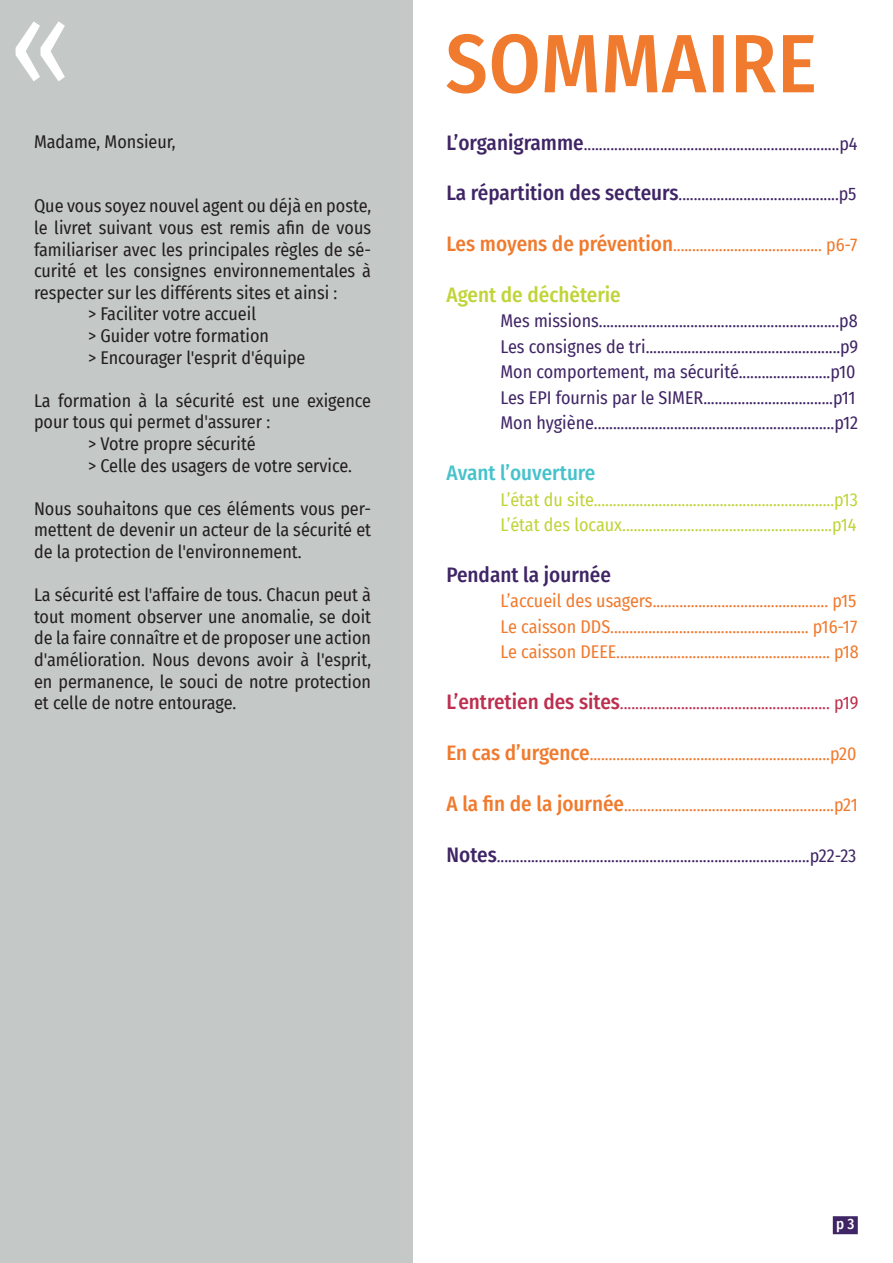
<style>
.page{position:relative;width:893px;height:1263px;background:#fff}
.page>*{position:absolute;margin:0;border:0;box-sizing:border-box;transform-origin:0 0}
.t1{font:500 21px "Fira Sans Condensed";color:#c0d437}
.t2{font:500 21px "Fira Sans Condensed";color:#45c2cb}
.t3{font:500 21px "Fira Sans Condensed";color:#3f2565}
.t4{font:18px/21.6px "Fira Sans Condensed";color:#231f20;text-align:justify}
.t5{font:18px/25.5px "Fira Sans Condensed";color:#3f2565}
.t6{font:18px/25.5px "Fira Sans Condensed";color:#f07a2d}
.t7{font:18px/25.5px "Fira Sans Condensed";color:#c0d437}
.t8{font:18px "Fira Sans Condensed";color:#bd2f4f}
.t9{font:500 15px "Fira Sans Condensed";color:#fff}
.s1{font-weight:500;font-size:21px}
</style>
<div class="page">
<div style="left:0;top:0;width:412px;height:1263px;background:#c4c8c6"></div>
<div style="left:833px;top:1216px;width:25px;height:18px;background:#3f2565"></div>
<svg style="left:16px;top:21px;width:49px;height:60px"></svg>
<svg style="left:446px;top:34px;width:368px;height:60px"></svg>
<p class="t4" style="left:34px;top:130px;width:143px">Madame, Monsieur,</p>
<p class="t4" style="left:34px;top:195px;width:339px">Que vous soyez nouvel agent ou déjà en poste,</p>
<p class="t4" style="left:34px;top:216px;width:339px">le livret suivant vous est remis afin de vous</p>
<p class="t4" style="left:34px;top:238px;width:339px">familiariser avec les principales règles de sé-</p>
<p class="t4" style="left:34px;top:260px;width:339px">curité et les consignes environnementales à</p>
<p class="t4" style="left:34px;top:281px;width:305px">respecter sur les différents sites et ainsi :</p>
<p class="t4" style="left:88px;top:303px;width:170px">&gt; Faciliter votre accueil</p>
<p class="t4" style="left:88px;top:324px;width:183px">&gt; Guider votre formation</p>
<p class="t4" style="left:88px;top:346px;width:219px">&gt; Encourager l'esprit d'équipe</p>
<p class="t4" style="left:34px;top:389px;width:339px">La formation à la sécurité est une exigence</p>
<p class="t4" style="left:34px;top:411px;width:238px">pour tous qui permet d'assurer :</p>
<p class="t4" style="left:88px;top:432px;width:169px">&gt; Votre propre sécurité</p>
<p class="t4" style="left:88px;top:454px;width:265px">&gt; Celle des usagers de votre service.</p>
<p class="t4" style="left:34px;top:497px;width:339px">Nous souhaitons que ces éléments vous per&shy;mettent de devenir un acteur de la sécurité et de la protection de l'environnement.</p>
<p class="t4" style="left:34px;top:584px;width:339px">La sécurité est l'affaire de tous. Chacun peut à tout moment observer une anomalie, se doit de la faire connaître et de proposer une action d'amélioration. Nous devons avoir à l'esprit, en permanence, le souci de notre protection et celle de notre entourage.</p>
<p class="t5" style="left:446px;top:130px;width:413px"><span class="s1">L’organigramme</span>...................................................................p4</p>
<p class="t5" style="left:446px;top:181px;width:411px"><span class="s1">La répartition des secteurs</span>..........................................p5</p>
<p class="t6" style="left:446px;top:232px;width:412px"><span class="s1">Les moyens de prévention</span>....................................... p6-7</p>
<p class="t1" style="left:446px;top:277px;width:176px">Agent de déchèterie</p>
<p class="t5" style="left:500px;top:308px;width:359px">Mes missions...............................................................p8<br>Les consignes de tri...................................................p9<br>Mon comportement, ma sécurité........................p10<br>Les EPI fournis par le SIMER..................................p11<br>Mon hygiène...............................................................p12</p>
<p class="t2" style="left:446px;top:456px;width:150px">Avant l’ouverture</p>
<p class="t7" style="left:500px;top:486px;width:359px">L’état du site...............................................................p13<br>L’état des locaux.......................................................p14</p>
<p class="t3" style="left:446px;top:558px;width:166px">Pendant la journée</p>
<p class="t6" style="left:500px;top:588px;width:360px">L’accueil des usagers.............................................. p15<br>Le caisson DDS.................................................... p16-17<br>Le caisson DEEE........................................................ p18</p>
<p class="t8" style="left:446px;top:689px;width:414px"><span class="s1">L’entretien des sites</span>....................................................... p19</p>
<p class="t6" style="left:446px;top:741px;width:412px"><span class="s1">En cas d’urgence</span>...............................................................p20</p>
<p class="t6" style="left:446px;top:792px;width:413px"><span class="s1">A la fin de la journée</span>.......................................................p21</p>
<p class="t5" style="left:446px;top:842px;width:411px"><span class="s1">Notes</span>..................................................................................p22-23</p>
<p class="t9" style="left:836px;top:1212px;width:20px">p 3</p>
</div>
